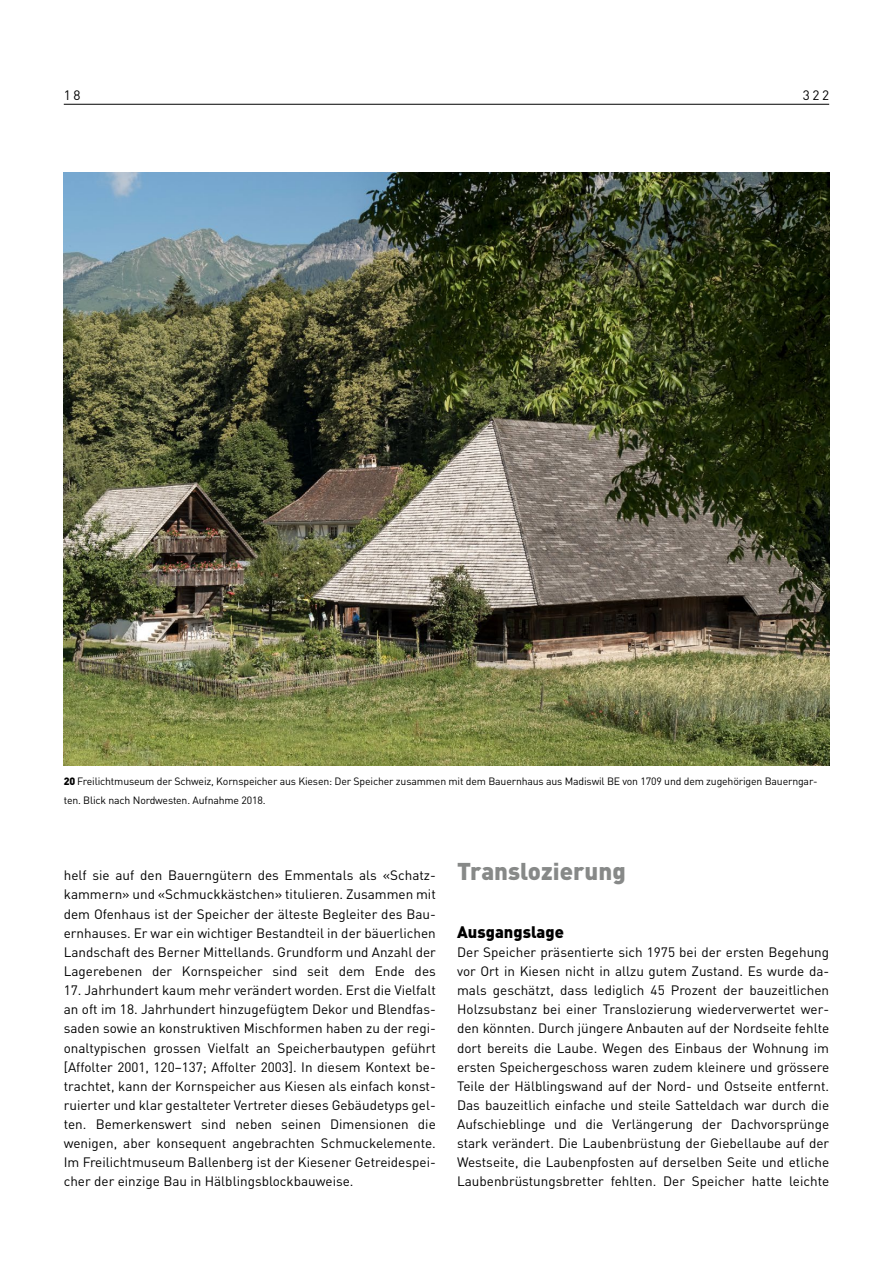
<style>
.page{position:relative;width:893px;height:1263px;background:#fff}
.page>*{position:absolute;margin:0;border:0;box-sizing:border-box;transform-origin:0 0}
.Titel{font:900 24px "DINOT";color:#878988}
.Untertitel_1{font:900 16.5px "DINOT";color:#000}
.Fliesstext{font:13.5px/19.2px "DINOT";color:#000;text-align:justify}
.Bildlegende{font:10.5px/19.2px "DINOT";letter-spacing:-.015em;color:#000}
.s1{font-weight:900}
</style>
<div class="page">
<hr style="left:64px;top:104px;width:765px;height:1px;background:#000">
<img style="left:64px;top:172px;width:765px;height:593px">
<p class="Fliesstext" style="left:64px;top:85px;width:18px">18</p>
<p class="Fliesstext" style="left:803px;top:85px;width:28px">322</p>
<p class="Bildlegende" style="left:64px;top:771px;width:755px"><span class="s1">20</span> Freilichtmuseum der Schweiz, Kornspeicher aus Kiesen: Der Speicher zusammen mit dem Bauernhaus aus Madiswil BE von 1709 und dem zugehörigen Bauerngar&shy;ten. Blick nach Nordwesten. Aufnahme 2018.</p>
<p class="Fliesstext" style="left:64px;top:865px;width:374px">helf sie auf den Bauerngütern des Emmentals als «Schatz&shy;kammern» und «Schmuckkästchen» titulieren. Zusammen mit dem Ofenhaus ist der Speicher der älteste Begleiter des Bau&shy;ernhauses. Er war ein wichtiger Bestandteil in der bäuerlichen Landschaft des Berner Mittellands. Grundform und Anzahl der Lagerebenen der Kornspeicher sind seit dem Ende des</p>
<p class="Fliesstext" style="left:64px;top:980px;width:374px">17. Jahrhundert kaum mehr verändert worden. Erst die Vielfalt an oft im 18. Jahrhundert hinzugefügtem Dekor und Blendfas&shy;saden sowie an konstruktiven Mischformen haben zu der regi&shy;onaltypischen grossen Vielfalt an Speicherbautypen geführt [Affolter 2001, 120–137; Affolter 2003]. In diesem Kontext be&shy;trachtet, kann der Kornspeicher aus Kiesen als einfach konst&shy;ruierter und klar gestalteter Vertreter dieses Gebäudetyps gel&shy;ten. Bemerkenswert sind neben seinen Dimensionen die wenigen, aber konsequent angebrachten Schmuckelemente.<br>Im Freilichtmuseum Ballenberg ist der Kiesener Getreidespei&shy;cher der einzige Bau in Hälblingsblockbauweise.</p>
<p class="Titel" style="left:457px;top:855px;width:170px">Translozierung</p>
<p class="Untertitel_1" style="left:457px;top:920px;width:108px">Ausgangslage</p>
<p class="Fliesstext" style="left:457px;top:942px;width:374px">Der Speicher präsentierte sich 1975 bei der ersten Begehung vor Ort in Kiesen nicht in allzu gutem Zustand. Es wurde da&shy;mals geschätzt, dass lediglich 45 Prozent der bauzeitlichen Holzsubstanz bei einer Translozierung wiederverwertet wer&shy;den könnten. Durch jüngere Anbauten auf der Nordseite fehlte dort bereits die Laube. Wegen des Einbaus der Wohnung im ersten Speichergeschoss waren zudem kleinere und grössere Teile der Hälblingswand auf der Nord- und Ostseite entfernt.<br>Das bauzeitlich einfache und steile Satteldach war durch die Aufschieblinge und die Verlängerung der Dachvorsprünge stark verändert. Die Laubenbrüstung der Giebellaube auf der Westseite, die Laubenpfosten auf derselben Seite und etliche Laubenbrüstungsbretter fehlten. Der Speicher hatte leichte</p>
</div>
